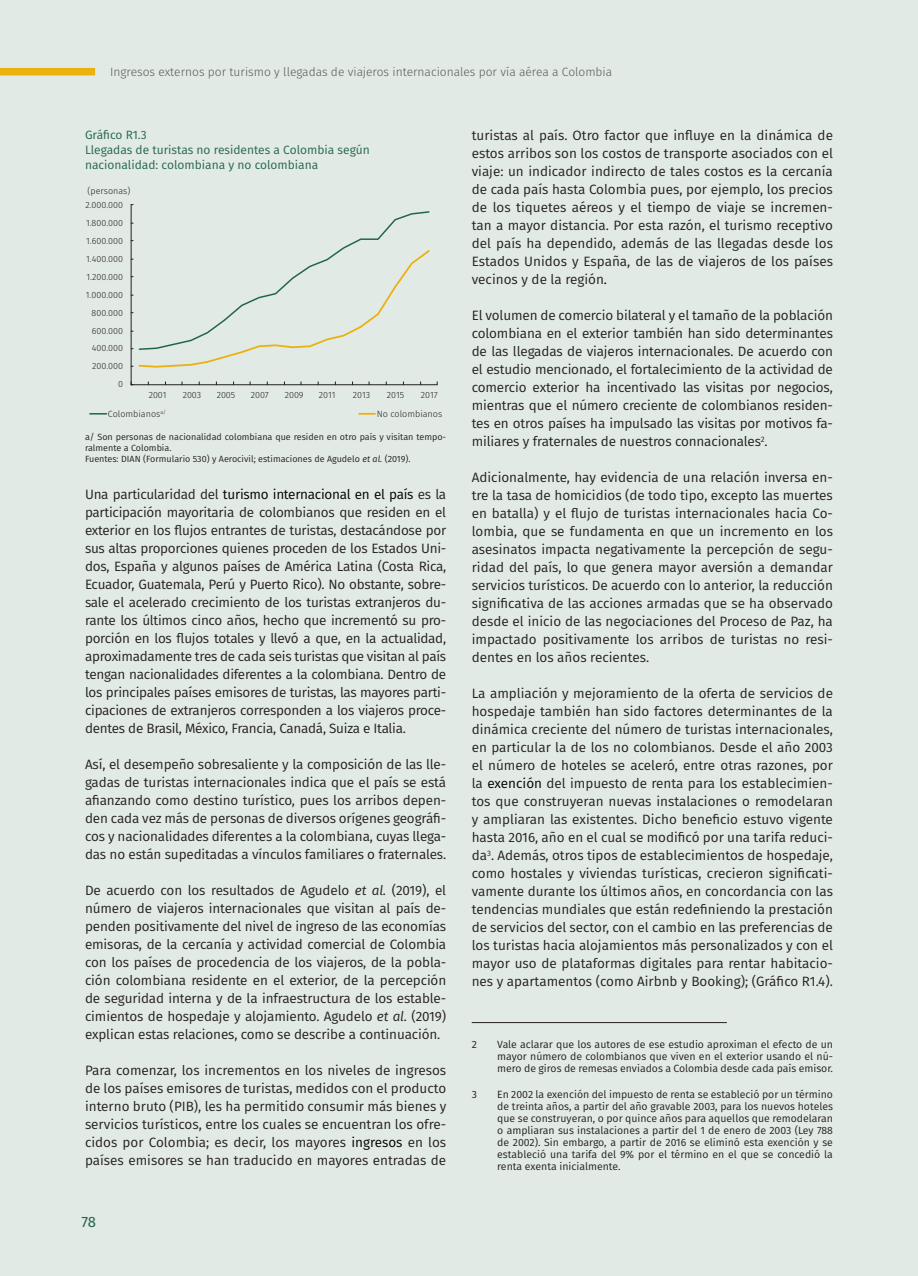
<style>
.page{position:relative;width:918px;height:1276px;background:#e2eae6}
.page>*{position:absolute;margin:0;border:0;box-sizing:border-box;transform-origin:0 0}
.t1{font:15px "Fira Sans";color:#22654f}
.Recuadros{font:13.5px/18px "Fira Sans";letter-spacing:-.01em;color:#231f20;text-align:justify}
.Gráfico_título{font:12px/15px "Fira Sans";color:#22654f}
.t2{font:300 12px "Fira Sans";color:#57585a}
.Nota_al_pie_Recuadro{font:10.5px/12px "Fira Sans";color:#231f20;text-align:justify}
.Pie_de_cuadros_gráfi{font:9px/10.8px "Fira Sans";color:#231f20}
.t3{font:300 9px/17.5px "Fira Sans";color:#231f20;text-align:right}
.s1{font-style:italic}
.s2{color:#000}
</style>
<div class="page">
<svg style="left:90px;top:413px;width:17px;height:1px"></svg>
<svg style="left:359px;top:413px;width:16px;height:2px"></svg>
<hr style="left:131px;top:205px;width:1px;height:180px;background:#231f20">
<hr style="left:131px;top:384px;width:306px;height:1px;background:#231f20">
<svg style="left:131px;top:204px;width:299px;height:164px"></svg>
<hr style="left:472px;top:1022px;width:255px;height:1px;background:#231f20">
<div style="left:0;top:68px;width:95px;height:7px;background:#ebb10f"></div>
<p class="t2" style="left:110px;top:63px;width:504px">Ingresos externos por turismo y llegadas de viajeros internacionales por vía aérea a Colombia</p>
<p class="Gráfico_título" style="left:85px;top:127px;width:63px">Gráfico R1.3</p>
<p class="Gráfico_título" style="left:85px;top:142px;width:286px">Llegadas de turistas no residentes a Colombia según nacionalidad: colombiana y no colombiana</p>
<p class="t3" style="left:88px;top:182px;width:44px">(personas)</p>
<p class="t3" style="left:85px;top:196px;width:39px">2.000.000</p>
<p class="t3" style="left:86px;top:214px;width:39px">1.800.000</p>
<p class="t3" style="left:86px;top:232px;width:38px">1.600.000</p>
<p class="t3" style="left:86px;top:250px;width:38px">1.400.000</p>
<p class="t3" style="left:87px;top:268px;width:38px">1.200.000</p>
<p class="t3" style="left:86px;top:286px;width:39px">1.000.000</p>
<p class="t3" style="left:92px;top:303px;width:33px">800.000</p>
<p class="t3" style="left:92px;top:321px;width:33px">600.000</p>
<p class="t3" style="left:92px;top:339px;width:33px">400.000</p>
<p class="t3" style="left:92px;top:357px;width:32px">200.000<br>0</p>
<p class="t3" style="left:149px;top:386px;width:19px">2001</p>
<p class="t3" style="left:183px;top:386px;width:20px">2003</p>
<p class="t3" style="left:217px;top:386px;width:20px">2005</p>
<p class="t3" style="left:251px;top:386px;width:20px">2007</p>
<p class="t3" style="left:285px;top:386px;width:20px">2009</p>
<p class="t3" style="left:319px;top:386px;width:18px">2011</p>
<p class="t3" style="left:353px;top:386px;width:19px">2013</p>
<p class="t3" style="left:387px;top:386px;width:19px">2015</p>
<p class="t3" style="left:421px;top:386px;width:18px">2017</p>
<p class="t3" style="left:108px;top:405px;width:60px">Colombianos<sup>a/</sup></p>
<p class="t3" style="left:377px;top:405px;width:67px">No colombianos</p>
<p class="Pie_de_cuadros_gráfi" style="left:85px;top:431px;width:363px">a/ Son personas de nacionalidad colombiana que residen en otro país y visitan tempo&shy;ralmente a Colombia.</p>
<p class="Pie_de_cuadros_gráfi" style="left:85px;top:453px;width:327px">Fuentes: DIAN (Formulario 530) y Aerocivil; estimaciones de Agudelo <span class="s1">et al.</span> (2019).</p>
<p class="Recuadros" style="left:85px;top:484px;width:363px">Una particularidad del <span class="s2">turismo internacional en el país</span> es la participación mayoritaria de colombianos que residen en el exterior en los flujos entrantes de turistas, destacándose por sus altas proporciones quienes proceden de los Estados Uni&shy;dos, España y algunos países de América Latina (Costa Rica, Ecuador, Guatemala, Perú y Puerto Rico). No obstante, sobre&shy;sale el acelerado crecimiento de los turistas extranjeros du&shy;rante los últimos cinco años, hecho que incrementó su pro&shy;porción en los flujos totales y llevó a que, en la actualidad, aproximadamente tres de cada seis turistas que visitan al país tengan nacionalidades diferentes a la colombiana. Dentro de los principales países emisores de turistas, las mayores parti&shy;cipaciones de extranjeros corresponden a los viajeros proce&shy;dentes de Brasil, México, Francia, Canadá, Suiza e Italia.</p>
<p class="Recuadros" style="left:85px;top:754px;width:363px">Así, el desempeño sobresaliente y la composición de las lle&shy;gadas de turistas internacionales indica que el país se está afianzando como destino turístico, pues los arribos depen&shy;den cada vez más de personas de diversos orígenes geográfi&shy;cos y nacionalidades diferentes a la colombiana, cuyas llega&shy;das no están supeditadas a vínculos familiares o fraternales.</p>
<p class="Recuadros" style="left:85px;top:880px;width:363px">De acuerdo con los resultados de Agudelo <span class="s1">et al.</span> (2019), el número de viajeros internacionales que visitan al país de&shy;penden positivamente del nivel de ingreso de las economías emisoras, de la cercanía y actividad comercial de Colombia con los países de procedencia de los viajeros, de la pobla&shy;ción colombiana residente en el exterior, de la percepción de seguridad interna y de la infraestructura de los estable&shy;cimientos de hospedaje y alojamiento. Agudelo <span class="s1">et al.</span> (2019) explican estas relaciones, como se describe a continuación.</p>
<p class="Recuadros" style="left:85px;top:1060px;width:363px">Para comenzar, los incrementos en los niveles de ingresos de los países emisores de turistas, medidos con el producto interno bruto (PIB), les ha permitido consumir más bienes y servicios turísticos, entre los cuales se encuentran los ofre&shy;cidos por Colombia; es decir, los mayores <span class="s2">ingresos</span> en los países emisores se han traducido en mayores entradas de</p>
<p class="t1" style="left:82px;top:1210px;width:16px">78</p>
<p class="Recuadros" style="left:472px;top:126px;width:363px">turistas al país. Otro factor que influye en la dinámica de estos arribos son los costos de transporte asociados con el viaje: un indicador indirecto de tales costos es la cercanía de cada país hasta Colombia pues, por ejemplo, los precios de los tiquetes aéreos y el tiempo de viaje se incremen&shy;tan a mayor distancia. Por esta razón, el turismo receptivo del país ha dependido, además de las llegadas desde los Estados Unidos y España, de las de viajeros de los países vecinos y de la región<span class="s2">.</span></p>
<p class="Recuadros" style="left:472px;top:306px;width:363px">El volumen de comercio bilateral y el tamaño de la población colombiana en el exterior también han sido determinantes de las llegadas de viajeros internacionales. De acuerdo con el estudio mencionado, el fortalecimiento de la actividad de comercio exterior ha incentivado las visitas por negocios, mientras que el número creciente de colombianos residen&shy;tes en otros países ha impulsado las visitas por motivos fa&shy;miliares y fraternales de nuestros connacionales<sup>2</sup>.</p>
<p class="Recuadros" style="left:472px;top:468px;width:363px">Adicionalmente, hay evidencia de una relación inversa en&shy;tre la tasa de homicidios (de todo tipo, excepto las muertes en batalla) y el flujo de turistas internacionales hacia Co&shy;lombia, que se fundamenta en que un incremento en los asesinatos impacta negativamente la percepción de segu&shy;ridad del país, lo que genera mayor aversión a demandar servicios turísticos. De acuerdo con lo anterior, la reducción significativa de las acciones armadas que se ha observado desde el inicio de las negociaciones del Proceso de Paz, ha impactado positivamente los arribos de turistas no resi&shy;dentes en los años recientes.</p>
<p class="Recuadros" style="left:472px;top:684px;width:363px">La ampliación y mejoramiento de la oferta de servicios de hospedaje también han sido factores determinantes de la dinámica creciente del número de turistas internacionales, en particular la de los no colombianos. Desde el año 2003 el número de hoteles se aceleró, entre otras razones, por la <span class="s2">exención</span> del impuesto de renta para los establecimien&shy;tos que construyeran nuevas instalaciones o remodelaran y ampliaran las existentes. Dicho beneficio estuvo vigente hasta 2016, año en el cual se modificó por una tarifa reduci&shy;da<sup>3</sup>. Además, otros tipos de establecimientos de hospedaje, como hostales y viviendas turísticas, crecieron significati&shy;vamente durante los últimos años, en concordancia con las tendencias mundiales que están redefiniendo la prestación de servicios del sector, con el cambio en las preferencias de los turistas hacia alojamientos más personalizados y con el mayor uso de plataformas digitales para rentar habitacio&shy;nes y apartamentos (como Airbnb y Booking); (Gráfico R1.4).</p>
<p class="Nota_al_pie_Recuadro" style="left:472px;top:1038px;width:7px">2</p>
<p class="Nota_al_pie_Recuadro" style="left:497px;top:1038px;width:337px">Vale aclarar que los autores de ese estudio aproximan el efecto de un mayor número de colombianos que viven en el exterior usando el nú&shy;mero de giros de remesas enviados a Colombia desde cada país emisor.</p>
<p class="Nota_al_pie_Recuadro" style="left:472px;top:1087px;width:7px">3</p>
<p class="Nota_al_pie_Recuadro" style="left:497px;top:1087px;width:337px">En 2002 la exención del impuesto de renta se estableció por un término de treinta años, a partir del año gravable 2003, para los nuevos hoteles que se construyeran, o por quince años para aquellos que remodelaran o ampliaran sus instalaciones a partir del 1 de enero de 2003 (Ley 788 de 2002). Sin embargo, a partir de 2016 se eliminó esta exención y se estableció una tarifa del 9% por el término en el que se concedió la renta exenta inicialmente.</p>
</div>
